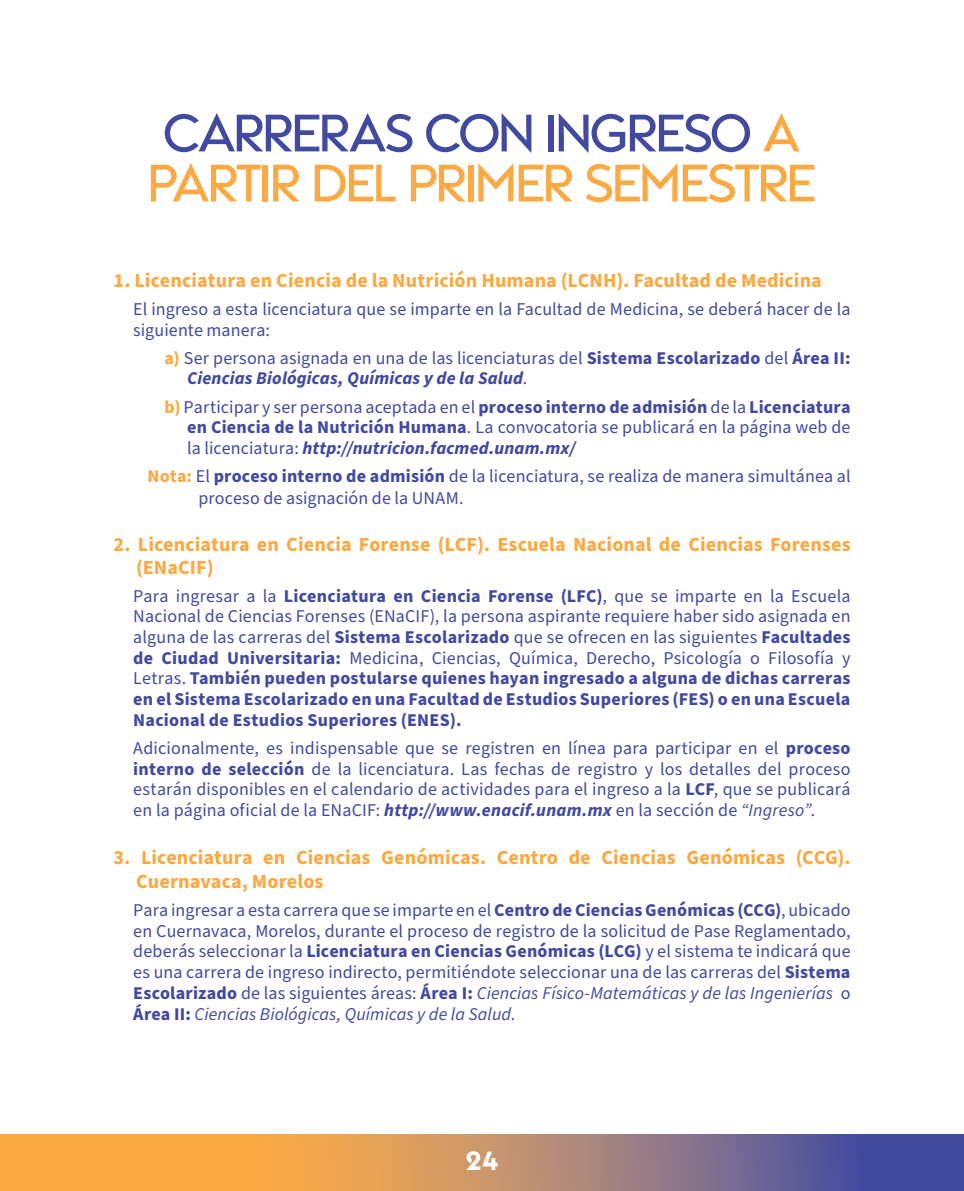
<style>
.page{position:relative;width:964px;height:1191px;background:#fff}
.page>*{position:absolute;margin:0;border:0;box-sizing:border-box;transform-origin:0 0}
.t1{font:52px/50px "Edge Display";letter-spacing:-.01em;color:#faa943;text-align:center}
.t2{font:700 26px "Edge Display";color:#fff}
.t3{font:700 20px/23px "Source Sans Pro";letter-spacing:.005em;color:#faa943}
.t4{font:18px/20.8px "Source Sans Pro";letter-spacing:.005em;color:#414a9f}
.t5{font:700 18px/20.8px "Source Sans Pro";letter-spacing:.015em;color:#414a9f;text-align:justify}
.s1{color:#414a9f}
.s2{font-weight:700;color:#faa943}
.s3{font-weight:700}
.s4{font-weight:700;font-style:italic}
.s5{font-weight:400}
.s6{font-style:italic}
</style>
<div class="page">
<svg style="left:0;top:1134px;width:964px;height:57px;background:#b6886c"></svg>
<h1 class="t1" style="left:148px;top:108px;width:669px"><span class="s1">CARRERAS CON INGRESO</span> A<br>PARTIR DEL PRIMER SEMESTRE</h1>
<p class="t3" style="left:113px;top:269px;width:710px">1. Licenciatura en Ciencia de la Nutrición Humana (LCNH). Facultad de Medicina</p>
<p class="t4" style="left:133px;top:299px;width:719px">El ingreso a esta licenciatura que se imparte en la Facultad de Medicina, se deberá hacer de la siguiente manera:</p>
<p class="t4" style="left:187px;top:348px;width:665px;text-indent:-23px"><span class="s2">a)</span> Ser persona asignada en una de las licenciaturas del <span class="s3">Sistema Escolarizado</span> del <span class="s3">Área II:<br></span><span class="s4">Ciencias Biológicas, Químicas y de la Salud</span>.</p>
<p class="t4" style="left:187px;top:397px;width:665px;text-align:justify;text-indent:-23px"><span class="s2">b)</span> Participar y ser persona aceptada en el <span class="s3">proceso interno de admisión</span> de la <span class="s3">Licenciatura en Ciencia de la Nutrición Humana</span>. La convocatoria se publicará en la página web de la licenciatura: <span class="s4">http://nutricion.facmed.unam.mx/</span></p>
<p class="t4" style="left:198px;top:466px;width:653px;line-height:21.6px;text-indent:-51px"><span class="s2">Nota:</span> El <span class="s3">proceso interno de admisión</span> de la licenciatura, se realiza de manera simultánea al proceso de asignación de la UNAM.</p>
<p class="t3" style="left:136px;top:533px;width:716px;text-indent:-23px">2. Licenciatura en Ciencia Forense (LCF). Escuela Nacional de Ciencias Forenses (ENaCIF)</p>
<p class="t5" style="left:133px;top:585px;width:719px"><span class="s5">Para ingresar a la</span> Licenciatura en Ciencia Forense (LFC)<span class="s5">, que se imparte en la Escuela Nacional de Ciencias Forenses (ENaCIF), la persona aspirante requiere haber sido asignada en alguna de las carreras del</span> Sistema Escolarizado <span class="s5">que se ofrecen en las siguientes</span> Facultades de Ciudad Universitaria: <span class="s5">Medicina, Ciencias, Química, Derecho, Psicología o Filosofía y Letras.</span> También pueden postularse quienes hayan ingresado a alguna de dichas carreras en el Sistema Escolarizado en una Facultad de Estudios Superiores (FES) o en una Escuela Nacional de Estudios Superiores (ENES).</p>
<p class="t4" style="left:133px;top:738px;width:719px;text-align:justify">Adicionalmente, es indispensable que se registren en línea para participar en el <span class="s3">proceso interno de selección</span> de la licenciatura. Las fechas de registro y los detalles del proceso estarán disponibles en el calendario de actividades para el ingreso a la <span class="s3">LCF</span>, que se publicará en la página oficial de la ENaCIF: <span class="s4">http://www.enacif.unam.mx</span> en la sección de <span class="s6">“Ingreso”</span>.</p>
<p class="t3" style="left:136px;top:846px;width:716px;line-height:24px;text-indent:-23px">3. Licenciatura en Ciencias Genómicas. Centro de Ciencias Genómicas (CCG).<br>Cuernavaca, Morelos</p>
<p class="t4" style="left:133px;top:900px;width:719px;text-align:justify">Para ingresar a esta carrera que se imparte en el <span class="s3">Centro de Ciencias Genómicas (CCG)</span>, ubicado en Cuernavaca, Morelos, durante el proceso de registro de la solicitud de Pase Reglamentado, deberás seleccionar la <span class="s3">Licenciatura en Ciencias Genómicas (LCG)</span> y el sistema te indicará que es una carrera de ingreso indirecto, permitiéndote seleccionar una de las carreras del <span class="s3">Sistema Escolarizado</span> de las siguientes áreas: <span class="s3">Área I:</span> <span class="s6">Ciencias Físico-Matemáticas y de las Ingenierías</span> o <span class="s3">Área II:</span> <span class="s6">Ciencias Biológicas, Químicas y de la Salud</span>.</p>
<h2 class="t2" style="left:466px;top:1144px;width:34px">24</h2>
</div>
